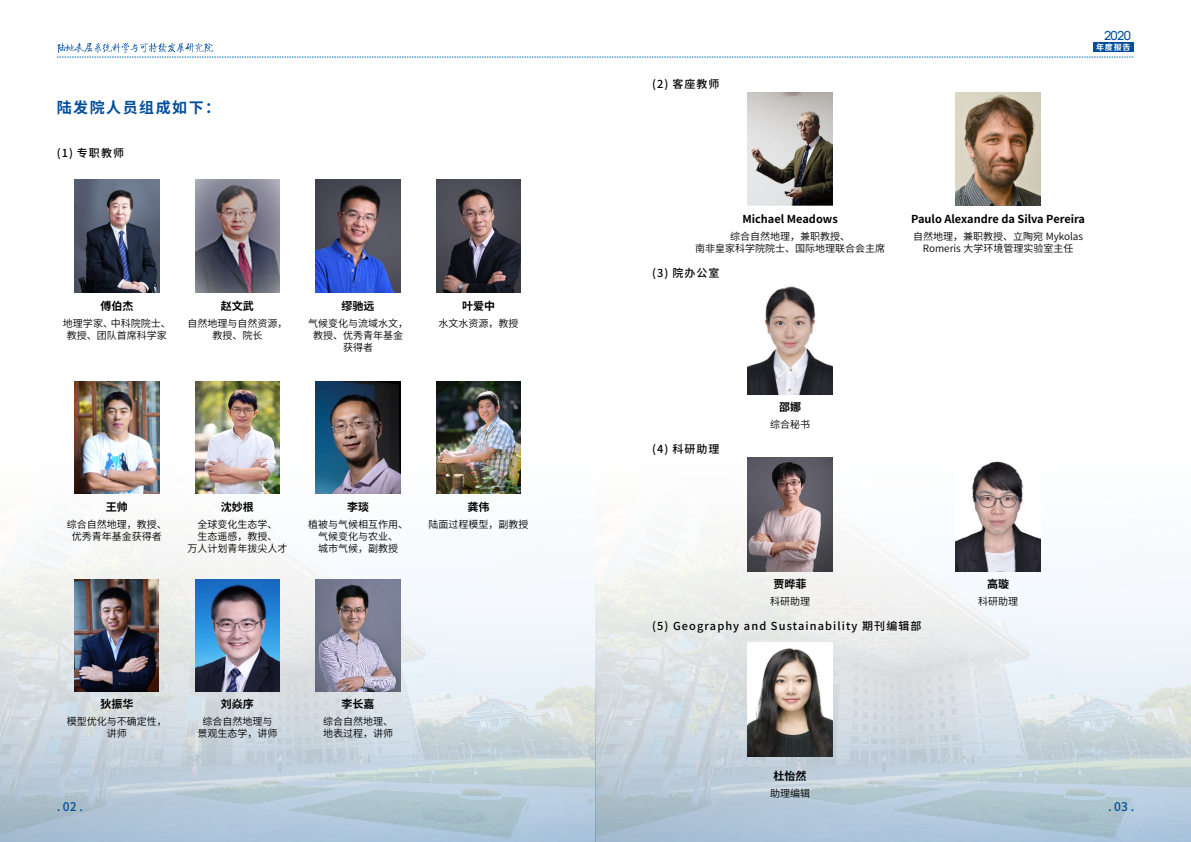
<style>
.page{position:relative;width:1191px;height:842px;background:#fff}
.page>*{position:absolute;margin:0;border:0;box-sizing:border-box;transform-origin:0 0}
.t1{font:700 15px "Source Han Sans CN";letter-spacing:.1em;color:#004e9b}
.t2{font:500 12px "Source Han Sans CN";color:#004e9b}
.t3{font:500 12px "Manrope 3";color:#004e9b}
.t4{font:700 11px "Source Han Sans CN";color:#000}
.t5{font:500 11px "Source Han Sans CN";letter-spacing:.1em;color:#000}
.t6{font:10px/12px "Source Han Sans CN";color:#000;text-align:center}
.t7{font:8px "FZZCHJW GB1 0";color:#fff}
</style>
<div class="page">
<svg style="left:57px;top:43px;width:1076px;height:15px"></svg>
<svg style="left:0;top:448px;width:595px;height:394px"></svg>
<svg style="left:595px;top:457px;width:596px;height:385px"></svg>
<div style="left:1093px;top:43px;width:40px;height:9px;background:#004e9b"></div>
<img style="left:75px;top:180px;width:84px;height:113px">
<img style="left:195px;top:180px;width:85px;height:113px">
<img style="left:316px;top:180px;width:84px;height:113px">
<img style="left:436px;top:180px;width:85px;height:113px">
<img style="left:75px;top:381px;width:84px;height:113px">
<img style="left:195px;top:381px;width:85px;height:113px">
<img style="left:316px;top:381px;width:84px;height:113px">
<img style="left:436px;top:381px;width:85px;height:113px">
<img style="left:75px;top:579px;width:84px;height:112px">
<img style="left:195px;top:579px;width:85px;height:112px">
<img style="left:316px;top:579px;width:84px;height:113px">
<img style="left:747px;top:92px;width:85px;height:114px">
<img style="left:955px;top:92px;width:85px;height:114px">
<img style="left:747px;top:286px;width:85px;height:108px">
<img style="left:955px;top:458px;width:85px;height:113px">
<img style="left:747px;top:458px;width:85px;height:113px">
<img style="left:747px;top:643px;width:85px;height:113px">
<p class="t3" style="left:1104px;top:27px;width:29px">2020</p>
<p class="t7" style="left:1096px;top:43px;width:36px">年度报告</p>
<p class="t5" style="left:652px;top:78px;width:69px">(2) 客座教师</p>
<h1 class="t1" style="left:57px;top:99px;width:165px">陆发院人员组成如下：</h1>
<p class="t5" style="left:57px;top:147px;width:69px">(1) 专职教师</p>
<p class="t4" style="left:742px;top:212px;width:97px">Michael Meadows</p>
<p class="t6" style="left:695px;top:230px;width:191px">综合自然地理，兼职教授、<br>南非皇家科学院院士、国际地理联合会主席</p>
<p class="t4" style="left:911px;top:212px;width:175px">Paulo Alexandre da Silva Pereira</p>
<p class="t6" style="left:913px;top:230px;width:171px">自然地理，兼职教授、立陶宛 Mykolas<br>Romeris 大学环境管理实验室主任</p>
<p class="t5" style="left:652px;top:266px;width:69px">(3) 院办公室</p>
<p class="t4" style="left:100px;top:300px;width:34px">傅伯杰</p>
<p class="t6" style="left:63px;top:318px;width:109px">地理学家、中科院院士、教授、团队首席科学家</p>
<p class="t4" style="left:221px;top:300px;width:34px">赵文武</p>
<p class="t6" style="left:187px;top:318px;width:101px">自然地理与自然资源，教授、院长</p>
<p class="t4" style="left:341px;top:300px;width:34px">缪驰远</p>
<p class="t6" style="left:308px;top:318px;width:101px">气候变化与流域水文，教授、优秀青年基金获得者</p>
<p class="t4" style="left:462px;top:300px;width:34px">叶爱中</p>
<p class="t6" style="left:438px;top:318px;width:82px">水文水资源，教授</p>
<p class="t4" style="left:779px;top:401px;width:23px">邵娜</p>
<p class="t6" style="left:770px;top:419px;width:41px">综合秘书</p>
<p class="t5" style="left:652px;top:443px;width:69px">(4) 科研助理</p>
<p class="t4" style="left:106px;top:500px;width:23px">王帅</p>
<p class="t6" style="left:67px;top:518px;width:101px">综合自然地理，教授、优秀青年基金获得者</p>
<p class="t4" style="left:221px;top:500px;width:34px">沈妙根</p>
<p class="t6" style="left:187px;top:518px;width:101px">全球变化生态学、<br>生态遥感，教授、<br>万人计划青年拔尖人才</p>
<p class="t4" style="left:347px;top:500px;width:23px">李琰</p>
<p class="t6" style="left:308px;top:518px;width:101px">植被与气候相互作用、气候变化与农业、<br>城市气候，副教授</p>
<p class="t4" style="left:467px;top:500px;width:23px">龚伟</p>
<p class="t6" style="left:428px;top:518px;width:102px">陆面过程模型，副教授</p>
<p class="t4" style="left:773px;top:578px;width:34px">贾晔菲</p>
<p class="t6" style="left:770px;top:595px;width:41px">科研助理</p>
<p class="t4" style="left:987px;top:578px;width:23px">高璇</p>
<p class="t6" style="left:978px;top:595px;width:41px">科研助理</p>
<p class="t5" style="left:652px;top:620px;width:271px">(5) Geography and Sustainability 期刊编辑部</p>
<p class="t4" style="left:100px;top:698px;width:34px">狄振华</p>
<p class="t6" style="left:67px;top:716px;width:101px">模型优化与不确定性，讲师</p>
<p class="t4" style="left:221px;top:698px;width:34px">刘焱序</p>
<p class="t6" style="left:197px;top:716px;width:81px">综合自然地理与景观生态学，讲师</p>
<p class="t4" style="left:341px;top:698px;width:34px">李长嘉</p>
<p class="t6" style="left:323px;top:716px;width:71px;text-align:left">综合自然地理、地表过程，讲师</p>
<p class="t4" style="left:773px;top:770px;width:34px">杜怡然</p>
<p class="t6" style="left:770px;top:788px;width:41px">助理编辑</p>
<p class="t2" style="left:57px;top:799px;width:28px">. 02 .</p>
<p class="t2" style="left:1108px;top:799px;width:28px">. 03 .</p>
</div>
